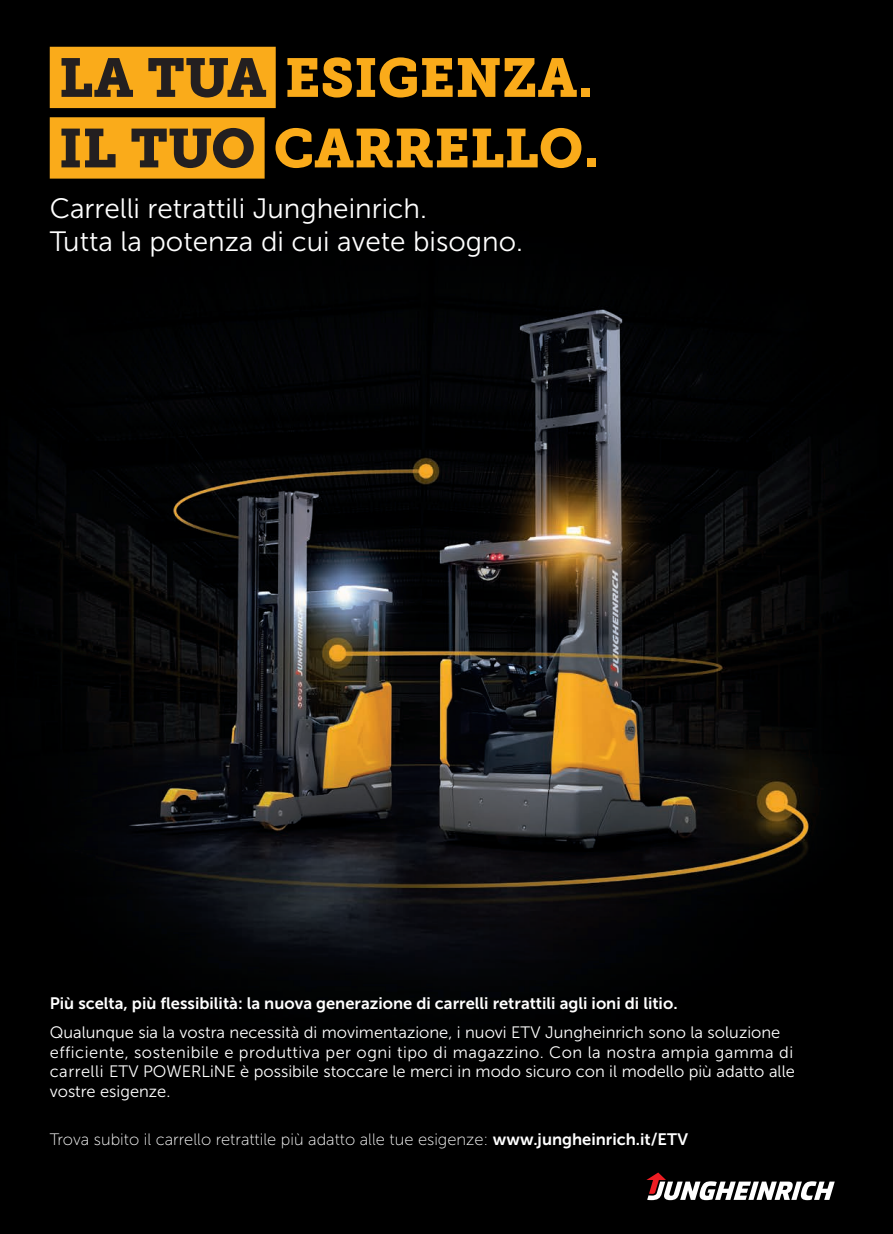
<style>
.page{position:relative;width:893px;height:1234px;background:#fff}
.page>*{position:absolute;margin:0;border:0;box-sizing:border-box;transform-origin:0 0}
.t1{font:54.3px/70.5px "Museo JH Slab 900";color:#faab1a}
.t2{font:27.9px/33.6px "Museo JH Sans 300";color:#fff}
.t3{font:16.5px/19.8px "Museo JH Sans 300";color:#fff}
.t4{font:16.5px "Museo JH Sans 700";color:#fff}
.t5{font:16.5px "Museo Sans 100";color:#fff}
.s1{color:#231f20}
.s2{font-family:"Museo JH Sans 700"}
</style>
<div class="page">
<img style="left:0;top:0;width:893px;height:1233px">
<svg style="left:646px;top:1172px;width:189px;height:27px"></svg>
<div style="left:50px;top:47px;width:226px;height:61px;background:#faab1a"></div>
<div style="left:50px;top:117px;width:215px;height:61px;background:#faab1a"></div>
<h1 class="t1" style="left:59px;top:43px;width:541px"><span class="s1">LA TUA</span> ESIGENZA.<br><span class="s1">IL TUO</span> CARRELLO.</h1>
<h2 class="t2" style="left:50px;top:191px;width:475px">Carrelli retrattili Jungheinrich.<br>Tutta la potenza di cui avete bisogno.</h2>
<p class="t4" style="left:50px;top:994px;width:629px">Più scelta, più flessibilità: la nuova generazione di carrelli retrattili agli ioni di litio.</p>
<p class="t3" style="left:50px;top:1022px;width:747px">Qualunque sia la vostra necessità di movimentazione, i nuovi ETV Jungheinrich sono la soluzione efficiente, sostenibile e produttiva per ogni tipo di magazzino. Con la nostra ampia gamma di carrelli ETV POWERLiNE è possibile stoccare le merci in modo sicuro con il modello più adatto alle vostre esigenze.</p>
<p class="t5" style="left:50px;top:1130px;width:640px">Trova subito il carrello retrattile più adatto alle tue esigenze: <span class="s2">www.jungheinrich.it/ETV</span></p>
</div>
